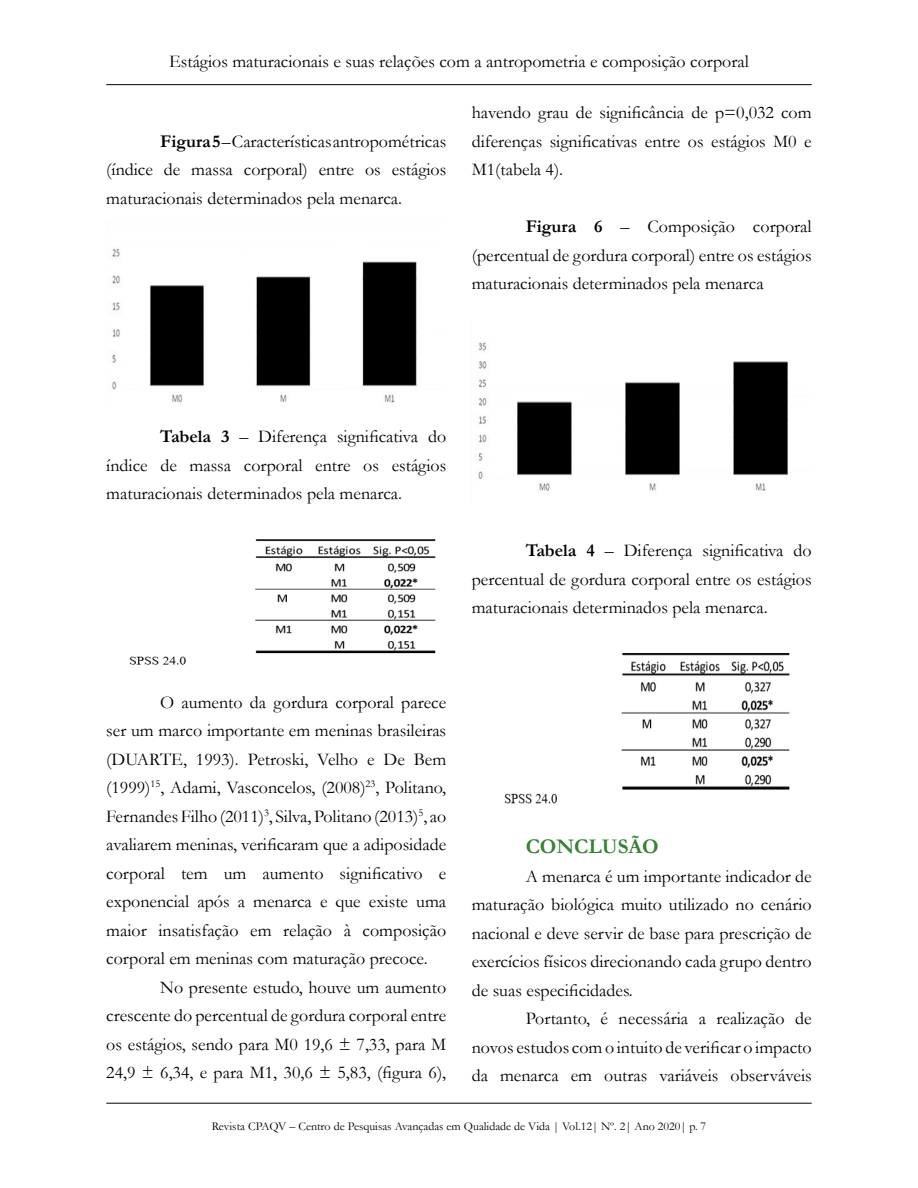
<style>
.page{position:relative;width:918px;height:1188px;background:#fff}
.page>*{position:absolute;margin:0;border:0;box-sizing:border-box;transform-origin:0 0}
.t1{font:700 21px "Garamond";color:#378234}
.t2{font:18px/28.5px "Garamond";color:#000;text-align:justify}
.t3{font:12px "Garamond";color:#000}
.s1{font-weight:700}
</style>
<div class="page">
<hr style="left:106px;top:84px;width:706px;height:1px;background:#000">
<hr style="left:106px;top:1103px;width:706px;height:1px;background:#000">
<img style="left:112px;top:248px;width:305px;height:155px">
<img style="left:129px;top:539px;width:307px;height:126px">
<img style="left:478px;top:342px;width:310px;height:149px">
<img style="left:504px;top:653px;width:286px;height:151px">
<p class="t2" style="left:169px;top:46px;width:581px">Estágios maturacionais e suas relações com a antropometria e composição corporal</p>
<p class="t2" style="left:106px;top:126px;width:341px;text-indent:54px"><span class="s1">Figura 5</span> – Características antropométricas (índice de massa corporal) entre os estágios maturacionais determinados pela menarca.</p>
<p class="t2" style="left:472px;top:98px;width:341px">havendo grau de significância de p=0,032 com diferenças significativas entre os estágios M0 e M1(tabela 4).</p>
<p class="t2" style="left:472px;top:212px;width:341px;text-indent:54px"><span class="s1">Figura 6</span> – Composição corporal (percentual de gordura corporal) entre os estágios maturacionais determinados pela menarca</p>
<p class="t2" style="left:106px;top:422px;width:341px;text-indent:54px"><span class="s1">Tabela 3</span> – Diferença significativa do índice de massa corporal entre os estágios maturacionais determinados pela menarca.</p>
<p class="t2" style="left:472px;top:536px;width:341px;text-indent:54px"><span class="s1">Tabela 4</span> – Diferença significativa do percentual de gordura corporal entre os estágios maturacionais determinados pela menarca.</p>
<p class="t2" style="left:106px;top:687px;width:341px;text-indent:54px">O aumento da gordura corporal parece ser um marco importante em meninas brasileiras (DUARTE, 1993). Petroski, Velho e De Bem (1999)<sup>15</sup>, Adami, Vasconcelos, (2008)<sup>23</sup>, Politano, Fernandes Filho (2011)<sup>3</sup>, Silva, Politano (2013)<sup>5</sup>, ao avaliarem meninas, verificaram que a adiposidade corporal tem um aumento significativo e exponencial após a menarca e que existe uma maior insatisfação em relação à composição corporal em meninas com maturação precoce.</p>
<p class="t2" style="left:106px;top:972px;width:341px;text-indent:54px">No presente estudo, houve um aumento crescente do percentual de gordura corporal entre os estágios, sendo para M0 19,6 ± 7,33, para M 24,9 ± 6,34, e para M1, 30,6 ± 5,83, (figura 6),</p>
<p class="t1" style="left:526px;top:832px;width:135px">CONCLUSÃO</p>
<p class="t2" style="left:472px;top:861px;width:341px;text-indent:54px">A menarca é um importante indicador de maturação biológica muito utilizado no cenário nacional e deve servir de base para prescrição de exercícios físicos direcionando cada grupo dentro de suas especificidades.</p>
<p class="t2" style="left:472px;top:1004px;width:341px;text-indent:54px">Portanto, é necessária a realização de novos estudos com o intuito de verificar o impacto da menarca em outras variáveis observáveis</p>
<p class="t3" style="left:212px;top:1119px;width:496px">Revista CPAQV – Centro de Pesquisas Avançadas em Qualidade de Vida | Vol.12| Nº. 2| Ano 2020| p. 7</p>
</div>
